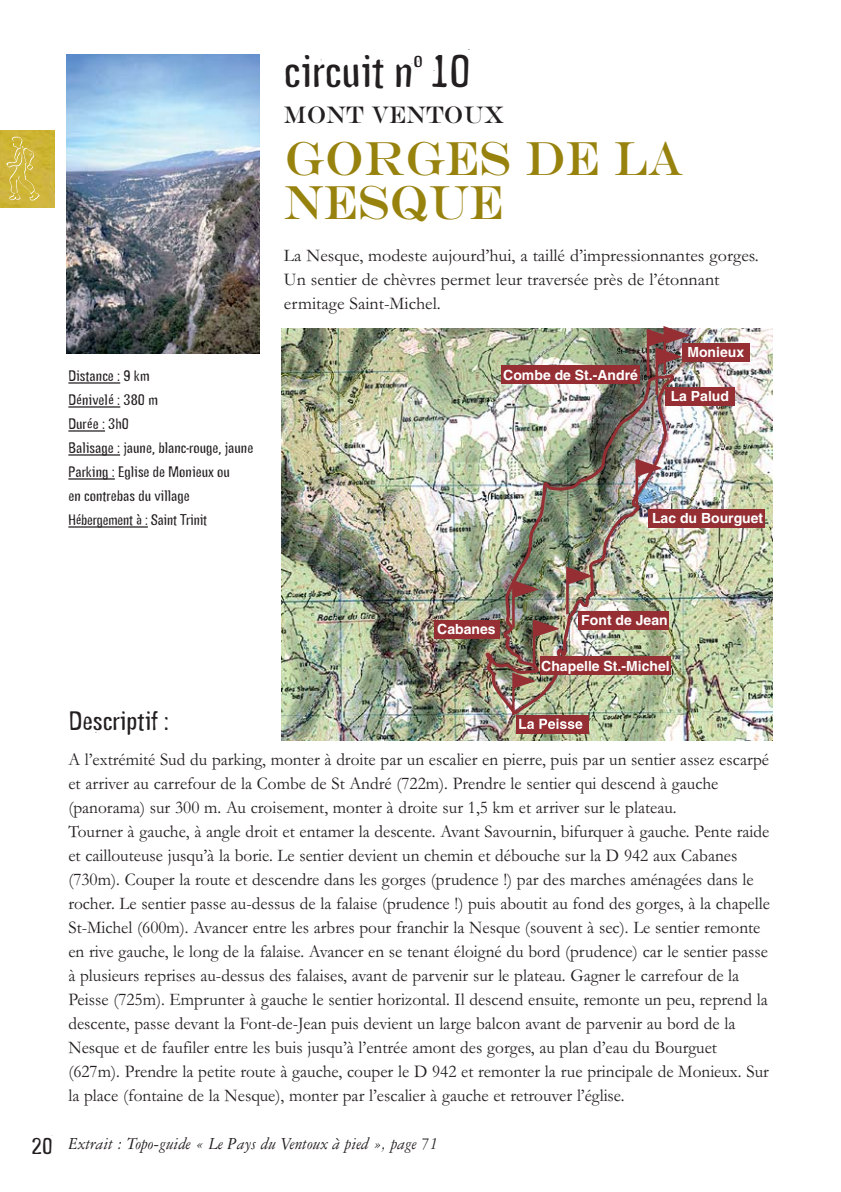
<style>
.page{position:relative;width:841px;height:1192px;background:#fff}
.page>*{position:absolute;margin:0;border:0;box-sizing:border-box;transform-origin:0 0}
.t1{font:48px/44px "Engravers";color:#98820e;scale:.85 1}
.t2{font:48px "Gagamond";color:#231f20}
.t3{font:28px "Gagamond";color:#231f20}
.t4{font:24px "Engravers";color:#231f20;scale:.85 1}
.t5{font:24px "Gagamond";color:#231f20}
.t6{font:18px/24px "Garamond";color:#231f20;scale:.96 1}
.t7{font:18px/24px "Garamond";color:#231f20}
.t8{font:italic 18px "Garamond Three";color:#231f20;scale:.95 1}
.t9{font:16px/24px "Gagamond";color:#231f20}
.t10{font:700 14px "Helvetica";color:#fff}
</style>
<div class="page">
<img style="left:282px;top:328px;width:490px;height:412px">
<hr style="left:68px;top:382px;width:52px;height:2px;background:#231f20">
<hr style="left:68px;top:406px;width:52px;height:2px;background:#231f20">
<hr style="left:68px;top:430px;width:37px;height:2px;background:#231f20">
<hr style="left:68px;top:454px;width:52px;height:2px;background:#231f20">
<hr style="left:68px;top:478px;width:47px;height:2px;background:#231f20">
<hr style="left:68px;top:526px;width:80px;height:2px;background:#231f20">
<img style="left:66px;top:54px;width:193px;height:300px">
<img style="left:484px;top:374px;width:190px;height:341px">
<div style="left:682px;top:343px;width:68px;height:18px;background:#952f34"></div>
<div style="left:501px;top:366px;width:138px;height:18px;background:#952f34"></div>
<img style="left:646px;top:326px;width:44px;height:69px">
<svg style="left:635px;top:459px;width:27px;height:47px"></svg>
<div style="left:665px;top:387px;width:69px;height:18px;background:#952f34"></div>
<div style="left:649px;top:509px;width:116px;height:18px;background:#952f34"></div>
<div style="left:579px;top:612px;width:90px;height:18px;background:#952f34"></div>
<div style="left:516px;top:715px;width:72px;height:18px;background:#952f34"></div>
<img style="left:512px;top:566px;width:80px;height:163px">
<div style="left:540px;top:656px;width:131px;height:18px;background:#952f34"></div>
<div style="left:434px;top:620px;width:65px;height:18px;background:#952f34"></div>
<img style="left:0;top:131px;width:55px;height:76px">
<svg style="left:6px;top:137px;width:33px;height:63px;background:#d2bb4a"></svg>
<p class="t9" style="left:68px;top:365px;width:187px">Distance : 9 km<br>Dénivelé : 380 m<br>Durée : 3h0<br>Balisage : jaune, blanc-rouge, jaune<br>Parking : Eglise de Monieux ou<br>en contrebas du village<br>Hébergement à : Saint Trinit</p>
<h1 class="t2" style="left:284px;top:55px;width:188px">circuit n<sup>o</sup> 10</h1>
<h3 class="t4" style="left:284px;top:107px;width:261px">MONT VENTOUX</h3>
<h1 class="t1" style="left:284px;top:141px;width:471px">GORGES DE LA<br>NESQUE</h1>
<p class="t7" style="left:284px;top:246px;width:476px">La Nesque, modeste aujourd’hui, a taillé d’impressionnantes gorges.<br>Un sentier de chèvres permet leur traversée près de l’étonnant ermitage Saint-Michel.</p>
<p class="t10" style="left:503px;top:369px;width:136px">Combe de St.-André</p>
<p class="t10" style="left:687px;top:347px;width:58px">Monieux</p>
<p class="t10" style="left:670px;top:391px;width:60px">La Palud</p>
<p class="t10" style="left:652px;top:513px;width:113px">Lac du Bourguet</p>
<h3 class="t5" style="left:32px;top:1137px;width:23px">20</h3>
<h2 class="t3" style="left:69px;top:711px;width:102px">Descriptif :</h2>
<p class="t10" style="left:437px;top:624px;width:60px">Cabanes</p>
<p class="t10" style="left:581px;top:615px;width:88px">Font de Jean</p>
<p class="t10" style="left:541px;top:661px;width:130px">Chapelle St.-Michel</p>
<p class="t6" style="left:68px;top:750px;width:732px">A l’extrémité Sud du parking, monter à droite par un escalier en pierre, puis par un sentier assez escarpé et arriver au carrefour de la Combe de St André (722m). Prendre le sentier qui descend à gauche (panorama) sur 300 m. Au croisement, monter à droite sur 1,5 km et arriver sur le plateau.<br>Tourner à gauche, à angle droit et entamer la descente. Avant Savournin, bifurquer à gauche. Pente raide et caillouteuse jusqu’à la borie. Le sentier devient un chemin et débouche sur la D 942 aux Cabanes (730m). Couper la route et descendre dans les gorges (prudence !) par des marches aménagées dans le rocher. Le sentier passe au-dessus de la falaise (prudence !) puis aboutit au fond des gorges, à la chapelle St-Michel (600m). Avancer entre les arbres pour franchir la Nesque (souvent à sec). Le sentier remonte en rive gauche, le long de la falaise. Avancer en se tenant éloigné du bord (prudence) car le sentier passe à plusieurs reprises au-dessus des falaises, avant de parvenir sur le plateau. Gagner le carrefour de la Peisse (725m). Emprunter à gauche le sentier horizontal. Il descend ensuite, remonte un peu, reprend la descente, passe devant la Font-de-Jean puis devient un large balcon avant de parvenir au bord de la Nesque et de faufiler entre les buis jusqu’à l’entrée amont des gorges, au plan d’eau du Bourguet (627m). Prendre la petite route à gauche, couper le D 942 et remonter la rue principale de Monieux. Sur la place (fontaine de la Nesque), monter par l’escalier à gauche et retrouver l’église.</p>
<p class="t8" style="left:68px;top:1138px;width:391px">Extrait : Topo-guide « Le Pays du Ventoux à pied », page 71</p>
</div>
